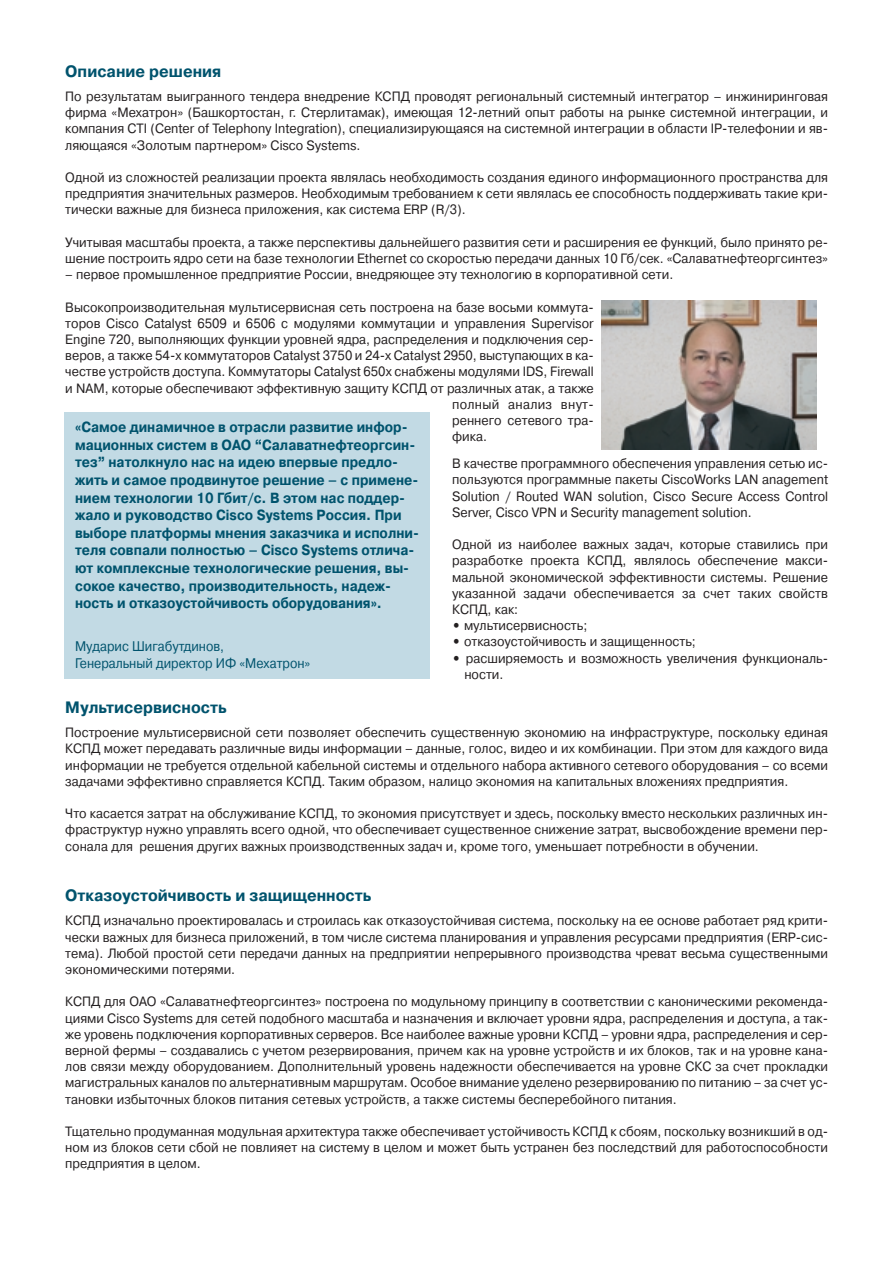
<style>
.page{position:relative;width:893px;height:1263px;background:#fff}
.page>*{position:absolute;margin:0;border:0;box-sizing:border-box;transform-origin:0 0}
.t1{font:700 16.5px "Pragmatica C";color:#00536d;scale:.94 1}
.t2{font:700 14.7px/17.7px "Pragmatica C";color:#00536d;scale:.9 1}
.t3{font:13.95px/16.8px "Pragmatica C";color:#00536d;scale:.9 1}
.t4{font:13.5px/16.2px "Pragmatica C";color:#231f20;text-align:justify;scale:.94 1}
.t5{font:13.5px "Pragmatica C";letter-spacing:.025em;color:#231f20;scale:.94 1}
.s1{font-weight:700}
</style>
<div class="page">
<img style="left:601px;top:301px;width:215px;height:149px">
<div style="left:64px;top:412px;width:365px;height:266px;background:#c2dae4"></div>
<p class="t1" style="left:65px;top:65px;width:167px">Описание решения</p>
<p class="t4" style="left:65px;top:89px;width:813px">По результатам выигранного тендера внедрение КСПД проводят региональный системный интегратор – инжиниринговая фирма «Мехатрон» (Башкортостан, г. Стерлитамак), имеющая 12-летний опыт работы на рынке системной интеграции, и компания CTI (Center of Telephony Integration), специализирующаяся на системной интеграции в области IP-телефонии и яв&shy;ляющаяся «Золотым партнером» Cisco Systems.</p>
<p class="t4" style="left:65px;top:170px;width:813px">Одной из сложностей реализации проекта являлась необходимость создания единого информационного пространства для предприятия значительных размеров. Необходимым требованием к сети являлась ее способность поддерживать такие кри&shy;тически важные для бизнеса приложения, как система ERP (R/3).</p>
<p class="t4" style="left:65px;top:235px;width:813px">Учитывая масштабы проекта, а также перспективы дальнейшего развития сети и расширения ее функций, было принято ре&shy;шение построить ядро сети на базе технологии Ethernet со скоростью передачи данных 10 Гб/сек. «Салаватнефтеоргсинтез»</p>
<p class="t4" style="left:65px;top:267px;width:648px">– первое промышленное предприятие России, внедряющее эту технологию в корпоративной сети.</p>
<p class="t4" style="left:65px;top:300px;width:563px">Высокопроизводительная мультисервисная сеть построена на базе восьми коммута-</p>
<p class="t4" style="left:65px;top:316px;width:563px">торов Cisco Catalyst 6509 и 6506 с модулями коммутации и управления Supervisor</p>
<p class="t4" style="left:65px;top:332px;width:563px">Engine 720, выполняющих функции уровней ядра, распределения и подключения сер-</p>
<p class="t4" style="left:65px;top:348px;width:563px">веров, а также 54-х коммутаторов Catalyst 3750 и 24-х Catalyst 2950, выступающих в ка-</p>
<p class="t4" style="left:65px;top:365px;width:563px">честве устройств доступа. Коммутаторы Catalyst 650x снабжены модулями IDS, Firewall</p>
<p class="t4" style="left:65px;top:381px;width:563px">и NAM, которые обеспечивают эффективную защиту КСПД от различных атак, а также</p>
<p class="t5" style="left:452px;top:399px;width:152px">полный анализ внут-</p>
<p class="t4" style="left:452px;top:413px;width:152px">реннего сетевого тра-</p>
<p class="t4" style="left:452px;top:429px;width:39px">фика.</p>
<p class="t4" style="left:452px;top:456px;width:401px">В качестве программного обеспечения управления сетью ис&shy;пользуются программные пакеты CiscoWorks LAN anagement Solution / Routed WAN solution, Cisco Secure Access Control Server, Cisco VPN и Security management solution.</p>
<p class="t4" style="left:452px;top:537px;width:401px">Одной из наиболее важных задач, которые ставились при разработке проекта КСПД, являлось обеспечение макси&shy;мальной экономической эффективности системы. Решение указанной задачи обеспечивается за счет таких свойств КСПД, как:</p>
<p class="t4" style="left:452px;top:618px;width:145px"><span class="s1">•</span> мультисервисность;</p>
<p class="t4" style="left:452px;top:635px;width:261px"><span class="s1">•</span> отказоустойчивость и защищенность;</p>
<p class="t4" style="left:464px;top:651px;width:388px;text-indent:-12px"><span class="s1">•</span> расширяемость и возможность увеличения функциональ&shy;ности.</p>
<p class="t1" style="left:65px;top:701px;width:173px">Мультисервисность</p>
<p class="t4" style="left:65px;top:726px;width:813px">Построение мультисервисной сети позволяет обеспечить существенную экономию на инфраструктуре, поскольку единая КСПД может передавать различные виды информации – данные, голос, видео и их комбинации. При этом для каждого вида информации не требуется отдельной кабельной системы и отдельного набора активного сетевого оборудования – со всеми задачами эффективно справляется КСПД. Таким образом, налицо экономия на капитальных вложениях предприятия.</p>
<p class="t4" style="left:65px;top:807px;width:813px">Что касается затрат на обслуживание КСПД, то экономия присутствует и здесь, поскольку вместо нескольких различных ин&shy;фраструктур нужно управлять всего одной, что обеспечивает существенное снижение затрат, высвобождение времени пер&shy;сонала для решения других важных производственных задач и, кроме того, уменьшает потребности в обучении.</p>
<p class="t1" style="left:65px;top:890px;width:327px">Отказоустойчивость и защищенность</p>
<p class="t4" style="left:65px;top:914px;width:813px">КСПД изначально проектировалась и строилась как отказоустойчивая система, поскольку на ее основе работает ряд крити&shy;чески важных для бизнеса приложений, в том числе система планирования и управления ресурсами предприятия (ERP-сис&shy;тема). Любой простой сети передачи данных на предприятии непрерывного производства чреват весьма существенными экономическими потерями.</p>
<p class="t4" style="left:65px;top:995px;width:813px">КСПД для ОАО «Салаватнефтеоргсинтез» построена по модульному принципу в соответствии с каноническими рекоменда&shy;циями Cisco Systems для сетей подобного масштаба и назначения и включает уровни ядра, распределения и доступа, а так&shy;же уровень подключения корпоративных серверов. Все наиболее важные уровни КСПД – уровни ядра, распределения и сер&shy;верной фермы – создавались с учетом резервирования, причем как на уровне устройств и их блоков, так и на уровне кана&shy;лов связи между оборудованием. Дополнительный уровень надежности обеспечивается на уровне СКС за счет прокладки магистральных каналов по альтернативным маршрутам. Особое внимание уделено резервированию по питанию – за счет ус&shy;тановки избыточных блоков питания сетевых устройств, а также системы бесперебойного питания.</p>
<p class="t4" style="left:65px;top:1124px;width:813px">Тщательно продуманная модульная архитектура также обеспечивает устойчивость КСПД к сбоям, поскольку возникший в од&shy;ном из блоков сети сбой не повлияет на систему в целом и может быть устранен без последствий для работоспособности предприятия в целом.</p>
<p class="t2" style="left:75px;top:419px;width:383px">«Самое динамичное в отрасли развитие инфор&shy;мационных систем в ОАО “Салаватнефтеоргсин&shy;тез” натолкнуло нас на идею впервые предло&shy;жить и самое продвинутое решение – с примене&shy;нием технологии 10 Гбит/с. В этом нас поддер&shy;жало и руководство Cisco Systems Россия. При выборе платформы мнения заказчика и исполни&shy;теля совпали полностью – Cisco Systems отлича&shy;ют комплексные технологические решения, вы&shy;сокое качество, производительность, надеж&shy;ность и отказоустойчивость оборудования».</p>
<p class="t3" style="left:75px;top:639px;width:263px">Мударис Шигабутдинов,<br>Генеральный директор ИФ «Мехатрон»</p>
</div>
